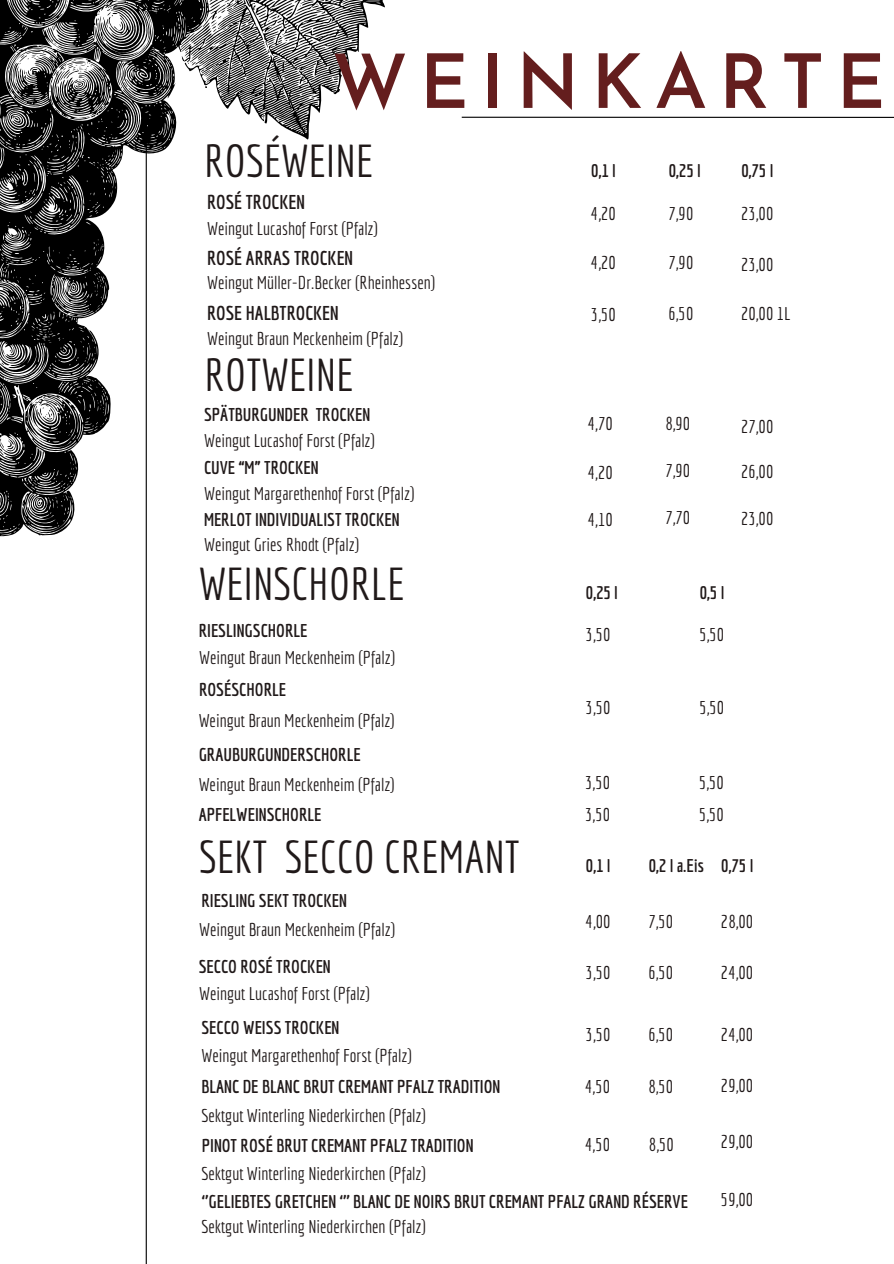
<style>
.page{position:relative;width:894px;height:1264px;background:#fff}
.page>*{position:absolute;margin:0;border:0;box-sizing:border-box;transform-origin:0 0}
.t1{font:600 75px "Josefin Sans";letter-spacing:.155em;color:#641e1e}
.t2{font:45px "Economica";color:#201919}
.t3{font:700 19.5px "Economica";color:#201919}
.t4{font:18px "Economica";color:#201919}
.t5{font:700 18px "Economica";color:#201919}
</style>
<div class="page">
<svg style="left:0;top:0;width:385px;height:542px"></svg>
<hr style="left:146px;top:136px;width:1px;height:1127px;background:#000">
<hr style="left:461px;top:117px;width:432px;height:1px;background:#000">
<h1 class="t1" style="left:331px;top:52px;width:555px">WEINKARTE</h1>
<h2 class="t2" style="left:204px;top:134px;width:171px">ROSÉWEINE</h2>
<p class="t3" style="left:207px;top:190px;width:99px">ROSÉ TROCKEN</p>
<p class="t5" style="left:590px;top:160px;width:26px">0,1 l</p>
<p class="t5" style="left:668px;top:160px;width:34px">0,25 l</p>
<p class="t5" style="left:740px;top:160px;width:34px">0,75 l</p>
<p class="t4" style="left:590px;top:203px;width:26px">4,20</p>
<p class="t4" style="left:668px;top:203px;width:26px">7,90</p>
<p class="t4" style="left:740px;top:203px;width:34px">23,00</p>
<p class="t4" style="left:590px;top:252px;width:26px">4,20</p>
<p class="t4" style="left:590px;top:304px;width:26px">3,50</p>
<p class="t4" style="left:207px;top:218px;width:172px">Weingut Lucashof Forst (Pfalz)</p>
<p class="t3" style="left:207px;top:246px;width:147px">ROSÉ ARRAS TROCKEN</p>
<p class="t4" style="left:668px;top:252px;width:26px">7,90</p>
<p class="t4" style="left:740px;top:254px;width:34px">23,00</p>
<p class="t4" style="left:668px;top:303px;width:26px">6,50</p>
<p class="t4" style="left:740px;top:303px;width:51px">20,00 1L</p>
<p class="t4" style="left:207px;top:272px;width:229px">Weingut Müller-Dr.Becker (Rheinhessen)</p>
<p class="t3" style="left:207px;top:302px;width:133px">ROSE HALBTROCKEN</p>
<p class="t4" style="left:207px;top:327px;width:197px">Weingut Braun Meckenheim (Pfalz)</p>
<h2 class="t2" style="left:204px;top:348px;width:151px">ROTWEINE</h2>
<p class="t5" style="left:204px;top:404px;width:168px">SPÄTBURGUNDER TROCKEN</p>
<p class="t4" style="left:204px;top:429px;width:172px">Weingut Lucashof Forst (Pfalz)</p>
<p class="t5" style="left:204px;top:457px;width:116px">CUVE “M” TROCKEN</p>
<p class="t4" style="left:204px;top:483px;width:212px">Weingut Margarethenhof Forst (Pfalz)</p>
<p class="t5" style="left:204px;top:508px;width:197px">MERLOT INDIVIDUALIST TROCKEN</p>
<p class="t4" style="left:204px;top:534px;width:157px">Weingut Gries Rhodt (Pfalz)</p>
<h2 class="t2" style="left:199px;top:557px;width:207px">WEINSCHORLE</h2>
<p class="t5" style="left:199px;top:619px;width:110px">RIESLINGSCHORLE</p>
<p class="t4" style="left:199px;top:647px;width:197px">Weingut Braun Meckenheim (Pfalz)</p>
<p class="t5" style="left:199px;top:678px;width:88px">ROSÉSCHORLE</p>
<p class="t4" style="left:199px;top:710px;width:197px">Weingut Braun Meckenheim (Pfalz)</p>
<p class="t5" style="left:199px;top:743px;width:163px">GRAUBURGUNDERSCHORLE</p>
<p class="t4" style="left:199px;top:773px;width:197px">Weingut Braun Meckenheim (Pfalz)</p>
<p class="t4" style="left:665px;top:412px;width:26px">8,90</p>
<p class="t4" style="left:665px;top:460px;width:26px">7,90</p>
<p class="t4" style="left:740px;top:461px;width:34px">26,00</p>
<p class="t4" style="left:740px;top:508px;width:34px">23,00</p>
<p class="t4" style="left:587px;top:412px;width:26px">4,70</p>
<p class="t4" style="left:587px;top:462px;width:26px">4,20</p>
<p class="t4" style="left:740px;top:416px;width:34px">27,00</p>
<p class="t4" style="left:587px;top:508px;width:26px">4,10</p>
<p class="t4" style="left:665px;top:507px;width:26px">7,70</p>
<p class="t5" style="left:585px;top:582px;width:34px">0,25 l</p>
<p class="t5" style="left:699px;top:582px;width:26px">0,5 l</p>
<p class="t4" style="left:585px;top:623px;width:26px">3,50</p>
<p class="t4" style="left:699px;top:623px;width:26px">5,50</p>
<p class="t4" style="left:585px;top:696px;width:26px">3,50</p>
<p class="t4" style="left:585px;top:771px;width:26px">3,50</p>
<p class="t4" style="left:699px;top:696px;width:26px">5,50</p>
<p class="t4" style="left:698px;top:771px;width:26px">5,50</p>
<p class="t5" style="left:199px;top:804px;width:124px">APFELWEINSCHORLE</p>
<p class="t4" style="left:585px;top:804px;width:26px">3,50</p>
<p class="t4" style="left:698px;top:804px;width:26px">5,50</p>
<h2 class="t2" style="left:199px;top:830px;width:322px">SEKT SECCO CREMANT</h2>
<p class="t5" style="left:201px;top:889px;width:147px">RIESLING SEKT TROCKEN</p>
<p class="t4" style="left:199px;top:918px;width:197px">Weingut Braun Meckenheim (Pfalz)</p>
<p class="t5" style="left:199px;top:955px;width:134px">SECCO ROSÉ TROCKEN</p>
<p class="t4" style="left:199px;top:983px;width:172px">Weingut Lucashof Forst (Pfalz)</p>
<p class="t5" style="left:201px;top:1016px;width:139px">SECCO WEISS TROCKEN</p>
<p class="t4" style="left:201px;top:1044px;width:212px">Weingut Margarethenhof Forst (Pfalz)</p>
<p class="t5" style="left:585px;top:855px;width:26px">0,1 l</p>
<p class="t5" style="left:648px;top:855px;width:106px">0,2 l a.Eis 0,75 l</p>
<p class="t4" style="left:585px;top:910px;width:26px">4,00</p>
<p class="t4" style="left:585px;top:962px;width:26px">3,50</p>
<p class="t4" style="left:648px;top:910px;width:26px">7,50</p>
<p class="t4" style="left:720px;top:910px;width:34px">28,00</p>
<p class="t4" style="left:648px;top:962px;width:26px">6,50</p>
<p class="t4" style="left:720px;top:962px;width:34px">24,00</p>
<p class="t4" style="left:585px;top:1023px;width:26px">3,50</p>
<p class="t4" style="left:648px;top:1023px;width:26px">6,50</p>
<p class="t4" style="left:720px;top:1023px;width:34px">24,00</p>
<p class="t4" style="left:585px;top:1075px;width:26px">4,50</p>
<p class="t4" style="left:648px;top:1075px;width:26px">8,50</p>
<p class="t4" style="left:720px;top:1075px;width:34px">29,00</p>
<p class="t5" style="left:201px;top:1075px;width:300px">BLANC DE BLANC BRUT CREMANT PFALZ TRADITION</p>
<p class="t4" style="left:201px;top:1105px;width:226px">Sektgut Winterling Niederkirchen (Pfalz)</p>
<p class="t5" style="left:202px;top:1135px;width:273px">PINOT ROSÉ BRUT CREMANT PFALZ TRADITION</p>
<p class="t4" style="left:201px;top:1163px;width:226px">Sektgut Winterling Niederkirchen (Pfalz)</p>
<p class="t5" style="left:202px;top:1190px;width:487px">‘’GELIEBTES GRETCHEN ‘’’ BLANC DE NOIRS BRUT CREMANT PFALZ GRAND RÉSERVE</p>
<p class="t4" style="left:201px;top:1215px;width:226px">Sektgut Winterling Niederkirchen (Pfalz)</p>
<p class="t4" style="left:585px;top:1133px;width:26px">4,50</p>
<p class="t4" style="left:648px;top:1133px;width:26px">8,50</p>
<p class="t4" style="left:720px;top:1130px;width:34px">29,00</p>
<p class="t4" style="left:720px;top:1188px;width:34px">59,00</p>
</div>
